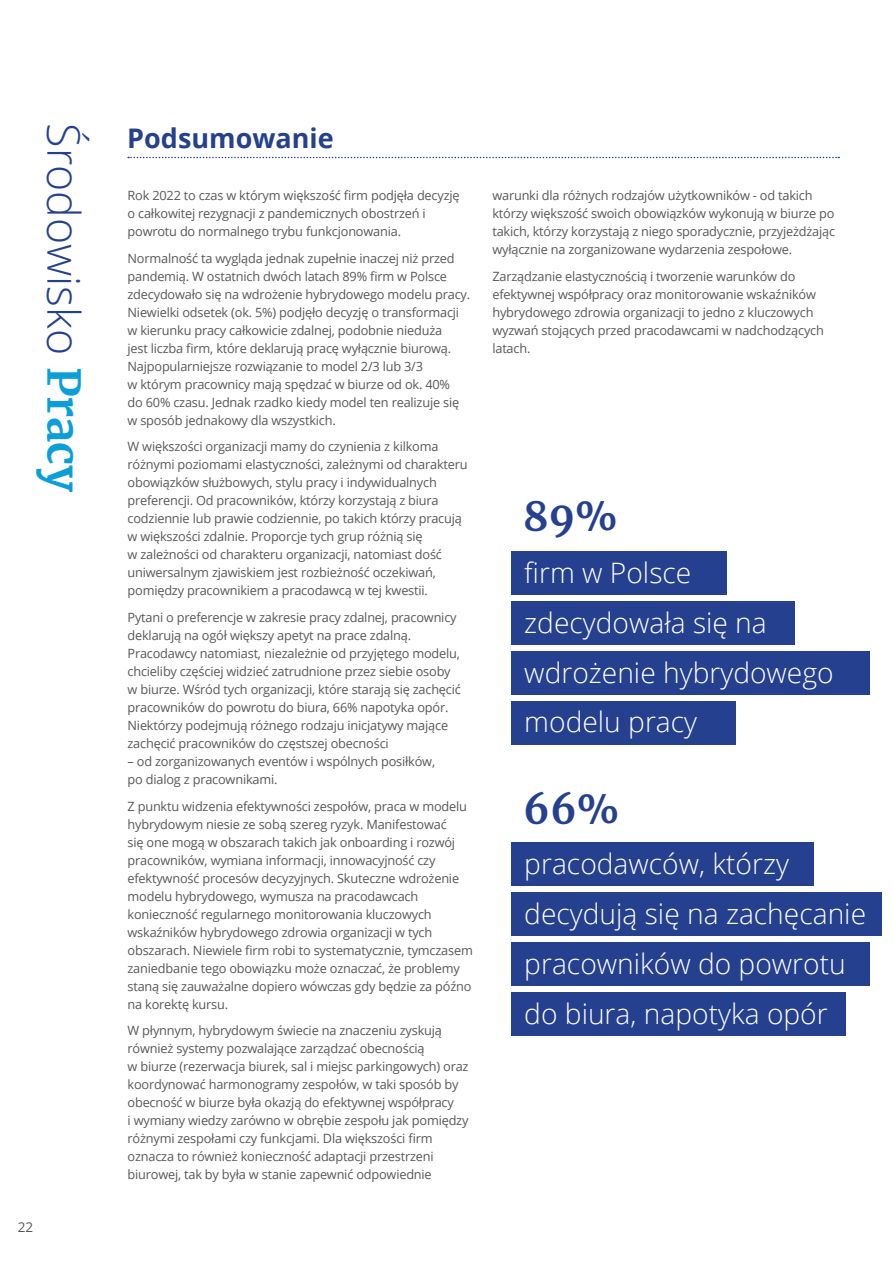
<style>
.page{position:relative;width:893px;height:1263px;background:#fff}
.page>*{position:absolute;margin:0;border:0;box-sizing:border-box;transform-origin:0 0}
.t1{font:300 44.7px "Open Sans";color:#25408f}
.t2{font:700 39.9px "Merriweather";color:#25408f}
.t3{font:300 28.2px/49.8px "Open Sans";color:#fff}
._1_Heading{font:700 27px "Open Sans";color:#25408f}
.t4{font:13.5px "Open Sans";color:#57585a}
.Body{font:12.75px/18px "Open Sans";letter-spacing:-.015em;color:#57585a}
.s1{font-family:"Merriweather";font-weight:700;color:#0c9ed9}
</style>
<div class="page">
<div style="left:511px;top:842px;width:303px;height:44px;background:#25408f"></div>
<div style="left:511px;top:892px;width:371px;height:44px;background:#25408f"></div>
<div style="left:511px;top:942px;width:359px;height:44px;background:#25408f"></div>
<div style="left:511px;top:992px;width:335px;height:44px;background:#25408f"></div>
<svg style="left:128px;top:157px;width:711px;height:1px"></svg>
<div style="left:511px;top:551px;width:215px;height:43px;background:#25408f"></div>
<div style="left:511px;top:601px;width:284px;height:44px;background:#25408f"></div>
<div style="left:511px;top:651px;width:359px;height:44px;background:#25408f"></div>
<div style="left:511px;top:701px;width:224px;height:44px;background:#25408f"></div>
<p class="t1" style="left:94px;top:123px;width:370px;rotate:90deg">Środowisko <span class="s1">Pracy</span></p>
<p class="_1_Heading" style="left:127px;top:119px;width:208px">Podsumowanie</p>
<p class="Body" style="left:128px;top:186px;width:334px">Rok 2022 to czas w którym większość firm podjęła decyzję o całkowitej rezygnacji z pandemicznych obostrzeń i powrotu do normalnego trybu funkcjonowania.</p>
<p class="Body" style="left:128px;top:249px;width:344px">Normalność ta wygląda jednak zupełnie inaczej niż przed pandemią. W ostatnich dwóch latach 89% firm w Polsce zdecydowało się na wdrożenie hybrydowego modelu pracy.<br>Niewielki odsetek (ok. 5%) podjęło decyzję o transformacji w kierunku pracy całkowicie zdalnej, podobnie nieduża<br>jest liczba firm, które deklarują pracę wyłącznie biurową.<br>Najpopularniejsze rozwiązanie to model 2/3 lub 3/3<br>w którym pracownicy mają spędzać w biurze od ok. 40%<br>do 60% czasu. Jednak rzadko kiedy model ten realizuje się w sposób jednakowy dla wszystkich.</p>
<p class="Body" style="left:128px;top:437px;width:342px">W większości organizacji mamy do czynienia z kilkoma różnymi poziomami elastyczności, zależnymi od charakteru obowiązków służbowych, stylu pracy i indywidualnych preferencji. Od pracowników, którzy korzystają z biura codziennie lub prawie codziennie, po takich którzy pracują w większości zdalnie. Proporcje tych grup różnią się<br>w zależności od charakteru organizacji, natomiast dość uniwersalnym zjawiskiem jest rozbieżność oczekiwań, pomiędzy pracownikiem a pracodawcą w tej kwestii.</p>
<p class="Body" style="left:128px;top:608px;width:335px">Pytani o preferencje w zakresie pracy zdalnej, pracownicy deklarują na ogół większy apetyt na prace zdalną.<br>Pracodawcy natomiast, niezależnie od przyjętego modelu, chcieliby częściej widzieć zatrudnione przez siebie osoby w biurze. Wśród tych organizacji, które starają się zachęcić pracowników do powrotu do biura, 66% napotyka opór.<br>Niektórzy podejmują różnego rodzaju inicjatywy mające zachęcić pracowników do częstszej obecności</p>
<p class="Body" style="left:128px;top:752px;width:309px">– od zorganizowanych eventów i wspólnych posiłków, po dialog z pracownikami.</p>
<p class="Body" style="left:128px;top:796px;width:347px">Z punktu widzenia efektywności zespołów, praca w modelu hybrydowym niesie ze sobą szereg ryzyk. Manifestować<br>się one mogą w obszarach takich jak onboarding i rozwój pracowników, wymiana informacji, innowacyjność czy efektywność procesów decyzyjnych. Skuteczne wdrożenie modelu hybrydowego, wymusza na pracodawcach konieczność regularnego monitorowania kluczowych wskaźników hybrydowego zdrowia organizacji w tych obszarach. Niewiele firm robi to systematycznie, tymczasem zaniedbanie tego obowiązku może oznaczać, że problemy staną się zauważalne dopiero wówczas gdy będzie za późno na korektę kursu.</p>
<p class="Body" style="left:128px;top:1021px;width:342px">W płynnym, hybrydowym świecie na znaczeniu zyskują również systemy pozwalające zarządzać obecnością<br>w biurze (rezerwacja biurek, sal i miejsc parkingowych) oraz koordynować harmonogramy zespołów, w taki sposób by obecność w biurze była okazją do efektywnej współpracy<br>i wymiany wiedzy zarówno w obrębie zespołu jak pomiędzy różnymi zespołami czy funkcjami. Dla większości firm oznacza to również konieczność adaptacji przestrzeni biurowej, tak by była w stanie zapewnić odpowiednie</p>
<p class="t4" style="left:18px;top:1217px;width:17px">22</p>
<p class="Body" style="left:492px;top:186px;width:344px">warunki dla różnych rodzajów użytkowników - od takich którzy większość swoich obowiązków wykonują w biurze po takich, którzy korzystają z niego sporadycznie, przyjeżdżając wyłącznie na zorganizowane wydarzenia zespołowe.</p>
<p class="Body" style="left:492px;top:267px;width:333px">Zarządzanie elastycznością i tworzenie warunków do efektywnej współpracy oraz monitorowanie wskaźników hybrydowego zdrowia organizacji to jedno z kluczowych wyzwań stojących przed pracodawcami w nadchodzących latach.</p>
<p class="t2" style="left:523px;top:489px;width:96px">89%</p>
<p class="t3" style="left:524px;top:547px;width:311px">firm w Polsce zdecydowała się na wdrożenie hybrydowego modelu pracy</p>
<p class="t2" style="left:523px;top:782px;width:97px">66%</p>
<p class="t3" style="left:524px;top:838px;width:343px">pracodawców, którzy decydują się na zachęcanie pracowników do powrotu do biura, napotyka opór</p>
</div>
